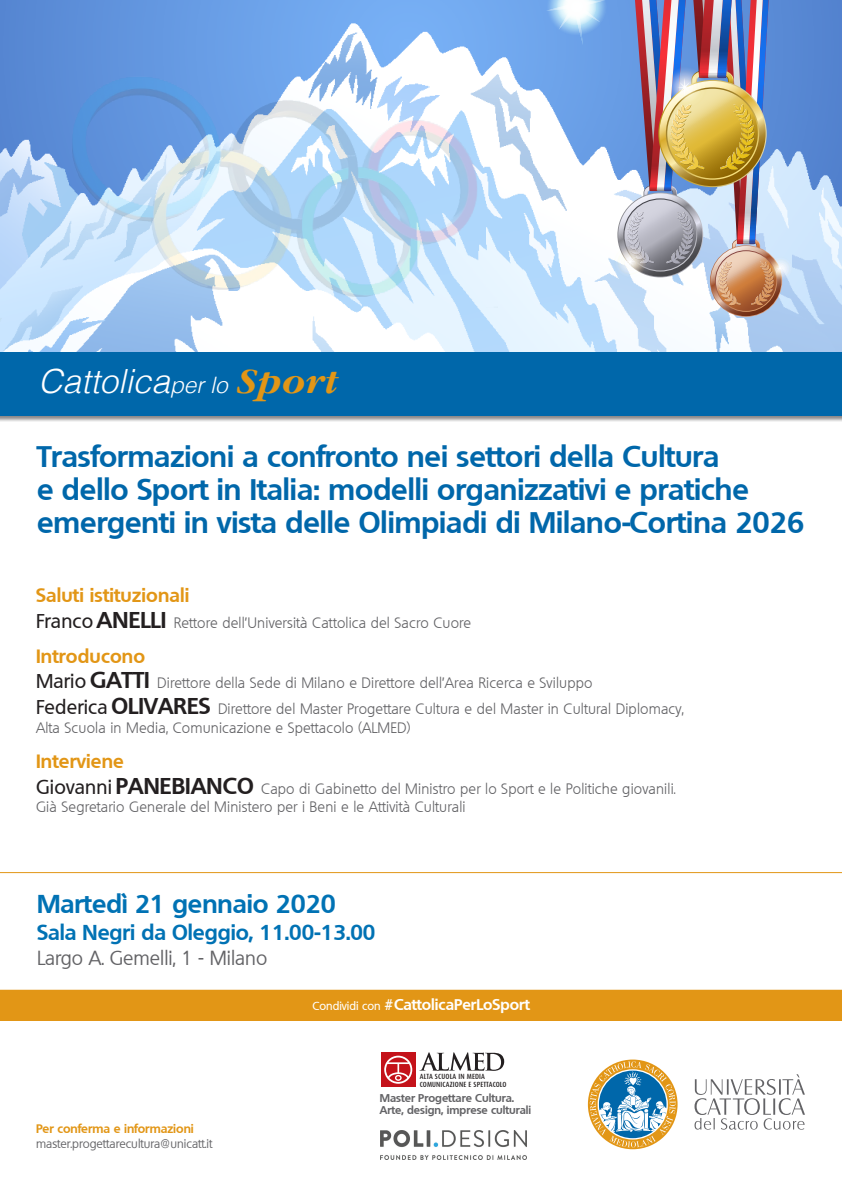
<style>
.page{position:relative;width:842px;height:1191px;background:#fff}
.page>*{position:absolute;margin:0;border:0;box-sizing:border-box;transform-origin:0 0}
.t1{font:italic 300 33.3px "Helvetica";color:#fff}
.t2{font:700 29px "Quebec";color:#0067aa}
.t3{font:700 25.2px "Quebec";color:#0072b4}
.t4{font:700 21px "Quebec";color:#0072b4}
.t5{font:19.5px "Quebec";color:#636366}
.t6{font:700 18.8px "Quebec";letter-spacing:.01em;color:#e29616}
.t7{font:700 15.1px "Quebec";color:#fff}
.t8{font:300 14.7px "Quebec";letter-spacing:.01em;color:#636366}
.t9{font:12px "Quebec";color:#636366}
.t10{font:700 12px "Quebec";color:#e29616}
.t11{font:700 11px "Quebec";color:#636366}
.t12{font:500 7.5px/7.8px "Dax Condensed";letter-spacing:.02em;color:#231f20}
.s1{font-size:22.6px}
.s2{font-family:"Garamond";font-weight:700;font-size:37.7px;color:#e29616}
.s3{font-weight:500;font-size:19.4px;color:#231f20}
.s4{font-weight:700;font-size:22.3px;color:#231f20}
.s5{font-weight:500;font-size:11.4px}
</style>
<div class="page">
<div style="left:0;top:990px;width:842px;height:30px;background:#e29616"></div>
<img style="left:0;top:0;width:842px;height:352px">
<img style="left:614px;top:0;width:178px;height:317px">
<svg style="left:546px;top:0;width:61px;height:45px"></svg>
<div style="left:0;top:352px;width:842px;height:70px;background:#231f20;opacity:.53"></div>
<div style="left:0;top:353px;width:842px;height:63px;background:#0067aa"></div>
<svg style="left:588px;top:1059px;width:89px;height:90px"></svg>
<svg style="left:694px;top:1074px;width:111px;height:55px"></svg>
<hr style="left:0;top:872px;width:842px;height:1px;background:#e29616">
<img style="left:380px;top:1130px;width:147px;height:29px">
<svg style="left:421px;top:1052px;width:83px;height:18px"></svg>
<div style="left:381px;top:1052px;width:34px;height:34px;background:#c4121a"></div>
<svg style="left:384px;top:1055px;width:28px;height:28px"></svg>
<img style="left:62px;top:39px;width:436px;height:314px">
<p class="t1" style="left:38px;top:352px;width:300px">Cattolica<span class="s1">per lo</span> <span class="s2">Sport</span></p>
<p class="t2" style="left:37px;top:437px;width:684px">Trasformazioni a confronto nei settori della Cultura</p>
<p class="t2" style="left:37px;top:470px;width:713px">e dello Sport in Italia: modelli organizzativi e pratiche</p>
<p class="t2" style="left:37px;top:503px;width:769px">emergenti in vista delle Olimpiadi di Milano-Cortina 2026</p>
<p class="t6" style="left:36px;top:582px;width:155px">Saluti istituzionali</p>
<p class="t8" style="left:36px;top:613px;width:437px"><span class="s3">Franco</span> <span class="s4">ANELLI</span> Rettore dell’Università Cattolica del Sacro Cuore</p>
<p class="t6" style="left:36px;top:643px;width:111px">Introducono</p>
<p class="t8" style="left:36px;top:673px;width:558px"><span class="s3">Mario</span> <span class="s4">GATTI</span> Direttore della Sede di Milano e Direttore dell’Area Ricerca e Sviluppo</p>
<p class="t8" style="left:36px;top:699px;width:649px"><span class="s3">Federica</span> <span class="s4">OLIVARES</span> Direttore del Master Progettare Cultura e del Master in Cultural Diplomacy,</p>
<p class="t8" style="left:36px;top:718px;width:376px">Alta Scuola in Media, Comunicazione e Spettacolo (ALMED)</p>
<p class="t6" style="left:36px;top:748px;width:89px">Interviene</p>
<p class="t8" style="left:36px;top:779px;width:641px"><span class="s3">Giovanni</span> <span class="s4">PANEBIANCO</span> Capo di Gabinetto del Ministro per lo Sport e le Politiche giovanili.</p>
<p class="t8" style="left:36px;top:797px;width:431px">Già Segretario Generale del Ministero per i Beni e le Attività Culturali</p>
<p class="t3" style="left:37px;top:887px;width:300px">Martedì 21 gennaio 2020</p>
<p class="t4" style="left:37px;top:919px;width:340px">Sala Negri da Oleggio, 11.00-13.00</p>
<p class="t5" style="left:37px;top:946px;width:232px">Largo A. Gemelli, 1 - Milano</p>
<p class="t7" style="left:312px;top:995px;width:219px"><span class="s5">Condividi con</span> #CattolicaPerLoSport</p>
<p class="t12" style="left:420px;top:1072px;width:88px">ALTA SCUOLA IN MEDIA<br>COMUNICAZIONE E SPETTACOLO</p>
<p class="t10" style="left:36px;top:1120px;width:159px">Per conferma e informazioni</p>
<p class="t9" style="left:36px;top:1136px;width:178px">master.progettarecultura@unicatt.it</p>
<p class="t11" style="left:380px;top:1090px;width:136px">Master Progettare Cultura.</p>
<p class="t11" style="left:380px;top:1102px;width:153px">Arte, design, imprese culturali</p>
</div>
